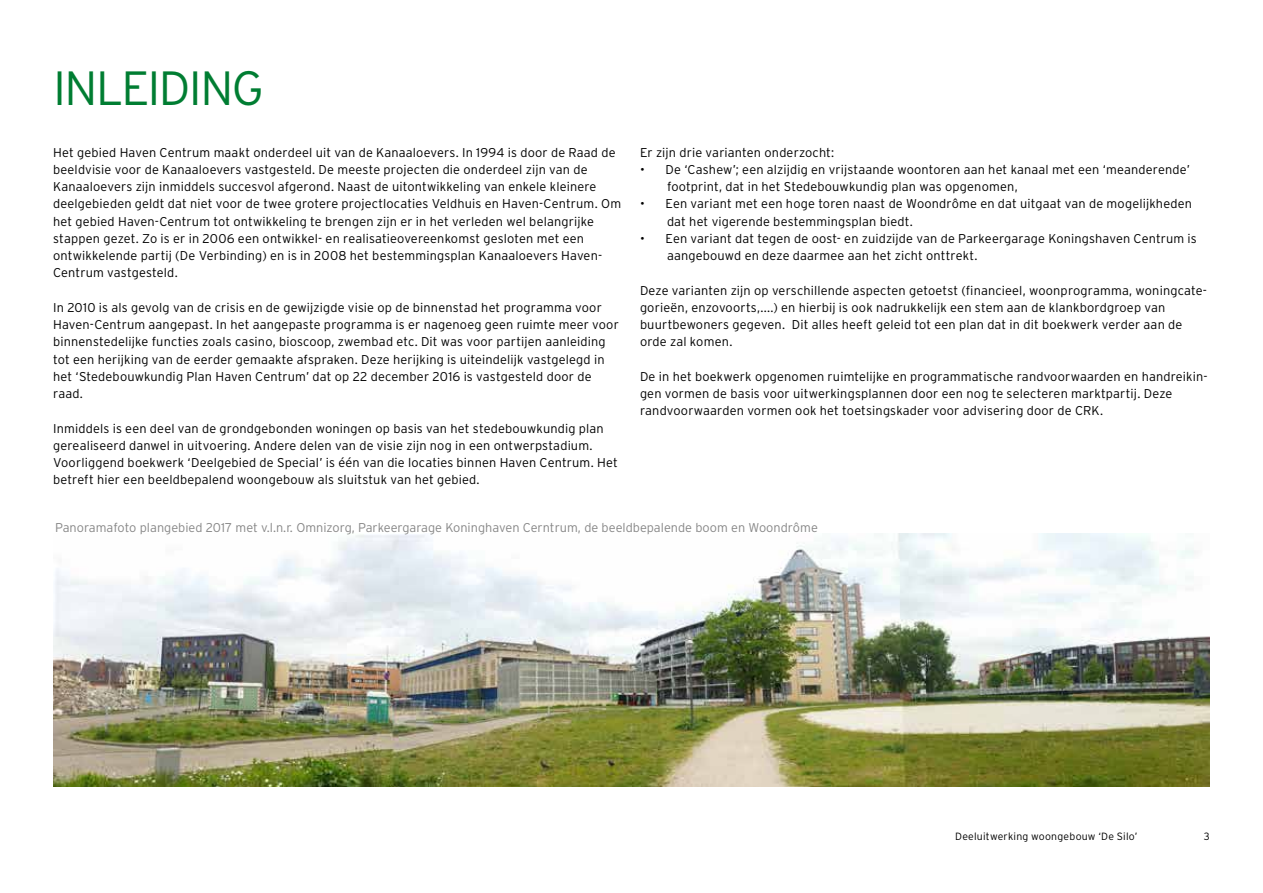
<style>
.page{position:relative;width:1263px;height:893px;background:#fff}
.page>*{position:absolute;margin:0;border:0;box-sizing:border-box;transform-origin:0 0}
.t1{font:300 48px "Interstate";letter-spacing:-.035em;color:#007d32}
.t2{font:300 12.75px/17.2px "Interstate";letter-spacing:.01em;color:#000}
.t3{font:300 12.75px "Interstate";color:#878787}
.t4{font:300 10.5px "Interstate";letter-spacing:.02em;color:#000}
</style>
<div class="page">
<img style="left:53px;top:533px;width:1157px;height:254px">
<h1 class="t1" style="left:53px;top:59px;width:212px">INLEIDING</h1>
<p class="t2" style="left:53px;top:143px;width:569px">Het gebied Haven Centrum maakt onderdeel uit van de Kanaaloevers. In 1994 is door de Raad de beeldvisie voor de Kanaaloevers vastgesteld. De meeste projecten die onderdeel zijn van de Kanaaloevers zijn inmiddels succesvol afgerond. Naast de uitontwikkeling van enkele kleinere deelgebieden geldt dat niet voor de twee grotere projectlocaties Veldhuis en Haven-Centrum. Om het gebied Haven-Centrum tot ontwikkeling te brengen zijn er in het verleden wel belangrijke stappen gezet. Zo is er in 2006 een ontwikkel- en realisatieovereenkomst gesloten met een ontwikkelende partij (De Verbinding) en is in 2008 het bestemmingsplan Kanaaloevers Haven-Centrum vastgesteld.</p>
<p class="t2" style="left:53px;top:299px;width:567px">In 2010 is als gevolg van de crisis en de gewijzigde visie op de binnenstad het programma voor Haven-Centrum aangepast. In het aangepaste programma is er nagenoeg geen ruimte meer voor binnenstedelijke functies zoals casino, bioscoop, zwembad etc. Dit was voor partijen aanleiding tot een herijking van de eerder gemaakte afspraken. Deze herijking is uiteindelijk vastgelegd in het ‘Stedebouwkundig Plan Haven Centrum’ dat op 22 december 2016 is vastgesteld door de raad.</p>
<p class="t2" style="left:53px;top:419px;width:566px">Inmiddels is een deel van de grondgebonden woningen op basis van het stedebouwkundig plan gerealiseerd danwel in uitvoering. Andere delen van de visie zijn nog in een ontwerpstadium.<br>Voorliggend boekwerk ‘Deelgebied de Special’ is één van die locaties binnen Haven Centrum. Het betreft hier een beeldbepalend woongebouw als sluitstuk van het gebied.</p>
<p class="t2" style="left:640px;top:143px;width:196px">Er zijn drie varianten onderzocht:</p>
<p class="t2" style="left:667px;top:161px;width:524px;text-indent:-27px">• De ‘Cashew’; een alzijdig en vrijstaande woontoren aan het kanaal met een ‘meanderende’ footprint, dat in het Stedebouwkundig plan was opgenomen,</p>
<p class="t2" style="left:667px;top:195px;width:527px;text-indent:-27px">• Een variant met een hoge toren naast de Woondrôme en dat uitgaat van de mogelijkheden dat het vigerende bestemmingsplan biedt.</p>
<p class="t2" style="left:667px;top:230px;width:531px;text-indent:-27px">• Een variant dat tegen de oost- en zuidzijde van de Parkeergarage Koningshaven Centrum is aangebouwd en deze daarmee aan het zicht onttrekt.</p>
<p class="t2" style="left:640px;top:281px;width:569px">Deze varianten zijn op verschillende aspecten getoetst (financieel, woonprogramma, woningcate&shy;gorieën, enzovoorts,....) en hierbij is ook nadrukkelijk een stem aan de klankbordgroep van buurtbewoners gegeven. Dit alles heeft geleid tot een plan dat in dit boekwerk verder aan de orde zal komen.</p>
<p class="t2" style="left:640px;top:368px;width:569px">De in het boekwerk opgenomen ruimtelijke en programmatische randvoorwaarden en handreikin&shy;gen vormen de basis voor uitwerkingsplannen door een nog te selecteren marktpartij. Deze randvoorwaarden vormen ook het toetsingskader voor advisering door de CRK.</p>
<p class="t3" style="left:55px;top:520px;width:764px">Panoramafoto plangebied 2017 met v.l.n.r. Omnizorg, Parkeergarage Koninghaven Cerntrum, de beeldbepalende boom en Woondrôme</p>
<p class="t4" style="left:955px;top:830px;width:184px">Deeluitwerking woongebouw ‘De Silo’</p>
<p class="t4" style="left:1204px;top:830px;width:7px">3</p>
</div>
